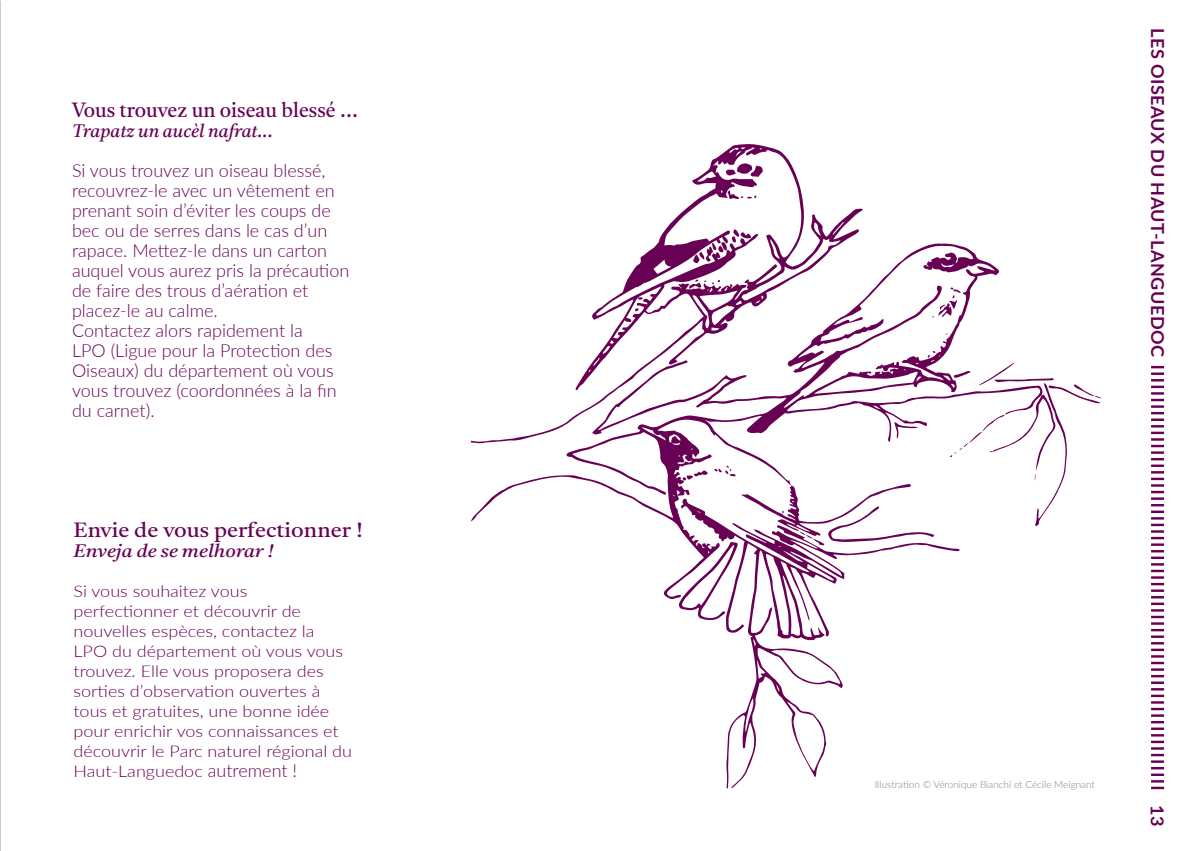
<style>
.page{position:relative;width:1191px;height:851px;background:#fff}
.page>*{position:absolute;margin:0;border:0;box-sizing:border-box;transform-origin:0 0}
.t1{font:20px "Castoro";color:#680054}
.t2{font:20px "Castoro";color:#680054;scale:1.11 1}
.t3{font:300 18px/20px "Lato";color:#680054}
.t4{font:700 18px "Lato";letter-spacing:.025em;color:#680054}
.t5{font:italic 18px "Castoro";color:#680054}
.t6{font:italic 18px "Castoro";color:#680054;scale:1.11 1}
.t7{font:300 16.2px/20px "Lato";color:#680054;scale:1.11 1}
.t8{font:300 10px "Lato";color:#808285}
.s1{font-size:18px}
</style>
<div class="page">
<svg style="left:1151px;top:366px;width:13px;height:423px"></svg>
<svg style="left:471px;top:243px;width:529px;height:356px"></svg>
<svg style="left:470px;top:144px;width:392px;height:299px"></svg>
<svg style="left:680px;top:498px;width:279px;height:290px"></svg>
<svg style="left:678px;top:541px;width:60px;height:79px"></svg>
<svg style="left:894px;top:422px;width:24px;height:16px"></svg>
<svg style="left:682px;top:469px;width:26px;height:11px"></svg>
<svg style="left:799px;top:506px;width:135px;height:39px"></svg>
<svg style="left:714px;top:465px;width:22px;height:12px"></svg>
<svg style="left:949px;top:362px;width:152px;height:164px"></svg>
<svg style="left:744px;top:279px;width:5px;height:4px"></svg>
<svg style="left:927px;top:351px;width:8px;height:7px"></svg>
<svg style="left:932px;top:287px;width:28px;height:30px"></svg>
<svg style="left:725px;top:163px;width:38px;height:14px"></svg>
<svg style="left:693px;top:229px;width:58px;height:34px"></svg>
<svg style="left:712px;top:280px;width:8px;height:4px"></svg>
<svg style="left:727px;top:190px;width:29px;height:10px"></svg>
<svg style="left:689px;top:279px;width:17px;height:10px"></svg>
<svg style="left:638px;top:296px;width:5px;height:4px"></svg>
<svg style="left:634px;top:308px;width:5px;height:3px"></svg>
<p class="t1" style="left:72px;top:95px;width:287px">Vous trouvez un oiseau blessé ...</p>
<p class="t5" style="left:72px;top:117px;width:203px">Trapatz un aucèl nafrat...</p>
<p class="t3" style="left:72px;top:160px;width:279px">Si vous trouvez un oiseau blessé, recouvrez-le avec un vêtement en prenant soin d’éviter les coups de bec ou de serres dans le cas d’un rapace. Mettez-le dans un carton auquel vous aurez pris la précaution de faire des trous d’aération et placez-le au calme.<br>Contactez alors rapidement la<br>LPO (Ligue pour la Protection des<br>Oiseaux) du département où vous vous trouvez (coordonnées à la fin du carnet).</p>
<p class="t2" style="left:73px;top:515px;width:262px">Envie de vous perfectionner !</p>
<p class="t6" style="left:73px;top:537px;width:182px">Enveja de se melhorar !</p>
<p class="t7" style="left:73px;top:580px;width:252px">Si vous souhaitez vous perfectionner et découvrir de nouvelles espèces, contactez la<br>LPO du département où vous vous trouvez. Elle vous proposera des sorties d’observation ouvertes à tous et gratuites, une bonne idée pour enrichir vos connaissances et découvrir le Parc naturel régional du<br>Haut-Languedoc <span class="s1">autrement !</span></p>
<p class="t4" style="left:1170px;top:28px;width:330px;rotate:90deg">LES OISEAUX DU HAUT-LANGUEDOC</p>
<p class="t8" style="left:874px;top:777px;width:222px">Illustration © Véronique Bianchi et Cécile Meignant</p>
<p class="t4" style="left:1170px;top:804px;width:23px;rotate:90deg">13</p>
</div>
